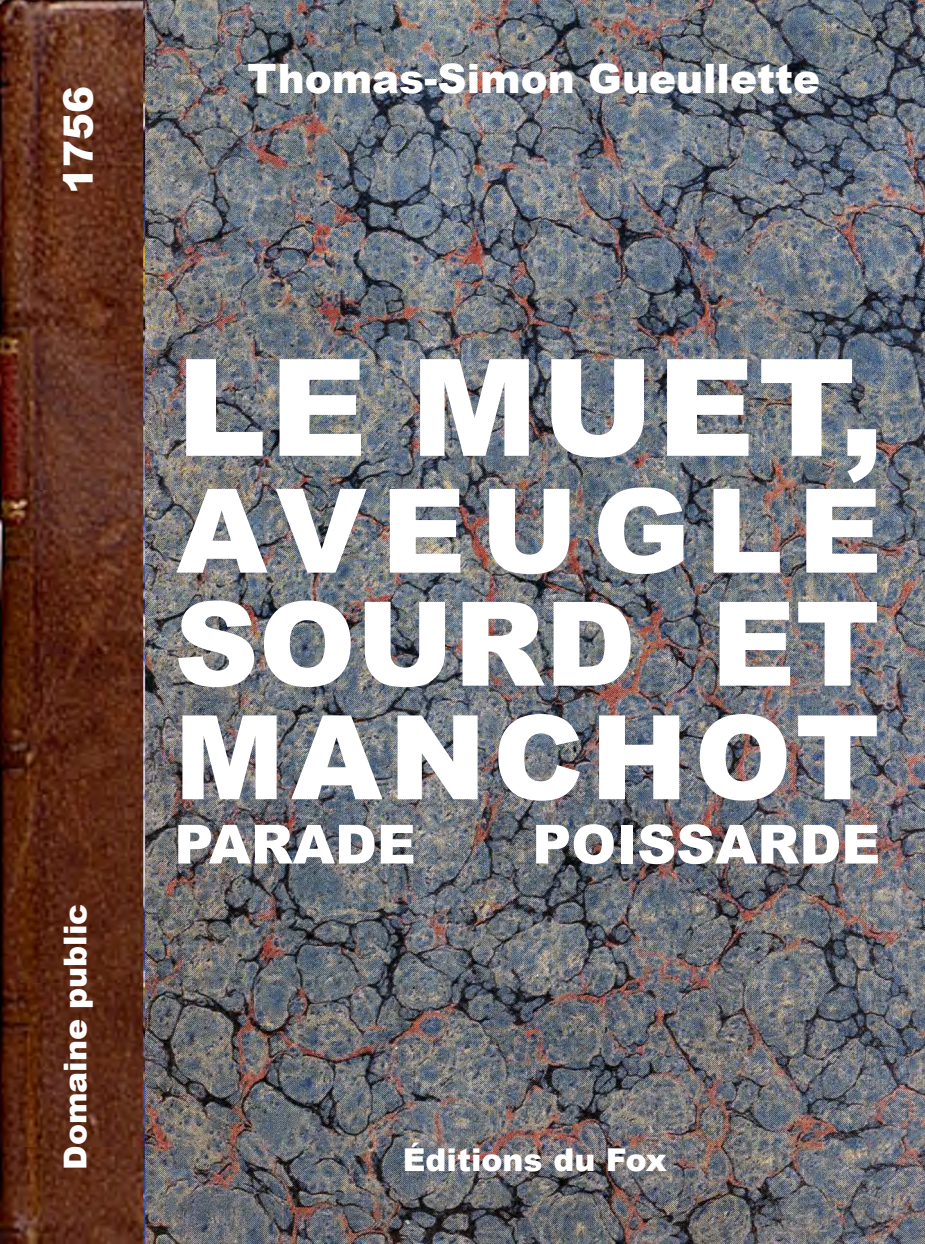
<style>
.page{position:relative;width:925px;height:1244px;background:#fff}
.page>*{position:absolute;margin:0;border:0;box-sizing:border-box;transform-origin:0 0}
.t1{font:900 135px "Arial";letter-spacing:.025em;color:#fff}
.t2{font:900 117px "Arial";letter-spacing:.055em;color:#fff}
.t3{font:900 117px "Arial";letter-spacing:.125em;color:#fff}
.t4{font:900 54px "Arial";color:#fff}
.t5{font:900 40.5px "Arial";color:#fff}
.t6{font:900 31.5px "Arial";color:#fff}
</style>
<div class="page">
<img style="left:0;top:0;width:925px;height:1244px">
<p class="t5" style="left:49px;top:194px;width:110px;rotate:-90deg">1756</p>
<p class="t6" style="left:52px;top:1169px;width:268px;rotate:-90deg">Domaine public</p>
<p class="t5" style="left:247px;top:49px;width:574px">Thomas-Simon Gueullette</p>
<p class="t1" style="left:176px;top:310px;width:709px">LE MUET,</p>
<p class="t3" style="left:176px;top:446px;width:707px">AVEUGLE</p>
<p class="t2" style="left:174px;top:559px;width:707px">SOURD ET</p>
<p class="t2" style="left:174px;top:672px;width:707px">MANCHOT</p>
<p class="t4" style="left:174px;top:805px;width:243px">PARADE</p>
<p class="t4" style="left:532px;top:805px;width:349px">POISSARDE</p>
<p class="t6" style="left:403px;top:1136px;width:265px">Éditions du Fox</p>
</div>
